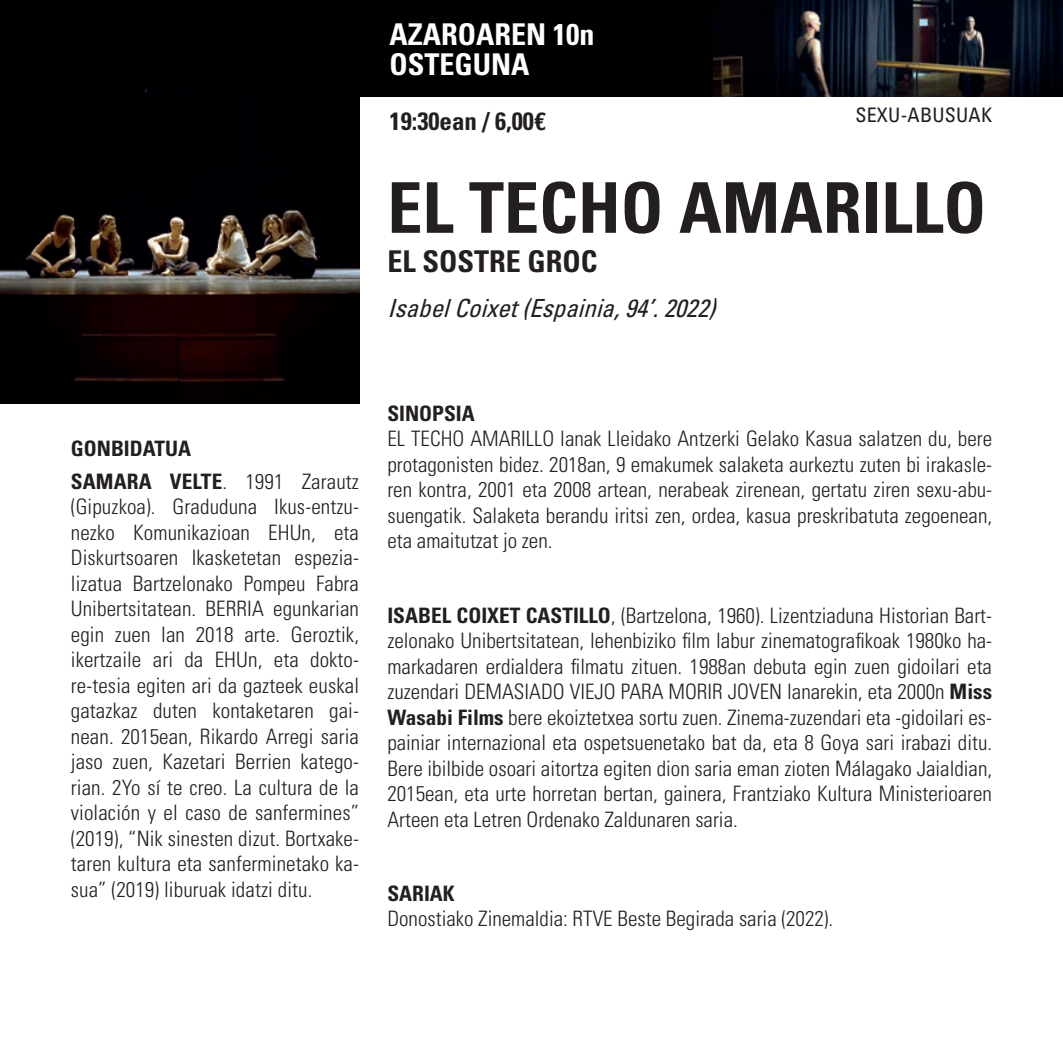
<style>
.page{position:relative;width:1063px;height:1063px;background:#fff}
.page>*{position:absolute;margin:0;border:0;box-sizing:border-box;transform-origin:0 0}
.TITULO_pelicula{font:700 condensed 70px "Univers";color:#231f20}
.Tema{font:700 condensed 30px/30px "Univers";color:#fff}
.TITULO_original{font:700 condensed 30px "Univers";color:#231f20}
.DATOS_técnicos{font:italic condensed 25px "Univers";color:#231f20}
.SESION{font:700 condensed 25px "Univers";color:#231f20}
.TEXTO{font:300 condensed 21.25px/25.5px "Univers";color:#231f20;text-align:justify}
.TEXTO-2{font:700 condensed 21.25px "Univers";color:#231f20}
.TEXTO-3{font:condensed 20px "Univers";letter-spacing:.01em;color:#231f20}
.s1{font-family:"Helvetica Neue"}
.s2{font-weight:700}
</style>
<div class="page">
<img style="left:712px;top:0;width:351px;height:96px">
<div style="left:359px;top:0;width:353px;height:96px;background:#000"></div>
<img style="left:0;top:0;width:359px;height:404px">
<p class="Tema" style="left:390px;top:19px;width:206px">AZAROAREN 10n<br>OSTEGUNA</p>
<p class="SESION" style="left:390px;top:106px;width:158px">19:30ean / 6,00<span class="s1">€</span></p>
<p class="TEXTO-3" style="left:855px;top:102px;width:138px">SEXU-ABUSUAK</p>
<p class="TITULO_pelicula" style="left:387px;top:165px;width:600px">EL TECHO AMARILLO</p>
<p class="TITULO_original" style="left:387px;top:243px;width:212px">EL SOSTRE GROC</p>
<p class="DATOS_técnicos" style="left:387px;top:292px;width:337px">IsabelCoixet(Espainia,94’.2022)</p>
<p class="TEXTO-2" style="left:71px;top:436px;width:122px">GONBIDATUA</p>
<p class="TEXTO" style="left:71px;top:469px;width:290px"><span class="s2">SAMARA VELTE</span>. 1991 Zarautz (Gipuzkoa). Graduduna Ikus-entzu&shy;nezko Komunikazioan EHUn, eta Diskurtsoaren Ikasketetan espezia&shy;lizatua Bartzelonako Pompeu Fabra Unibertsitatean. BERRIA egunkarian egin zuen lan 2018 arte. Geroztik, ikertzaile ari da EHUn, eta dokto&shy;re-tesia egiten ari da gazteek euskal gatazkaz duten kontaketaren gai&shy;nean. 2015ean, Rikardo Arregi saria jaso zuen, Kazetari Berrien katego&shy;rian. 2Yo sí te creo. La cultura de la violación y el caso de sanfermines” (2019), “Nik sinesten dizut. Bortxake&shy;taren kultura eta sanferminetako ka&shy;sua” (2019) liburuak idatzi ditu.</p>
<p class="TEXTO-2" style="left:387px;top:400px;width:89px">SINOPSIA</p>
<p class="TEXTO" style="left:387px;top:426px;width:606px">EL TECHO AMARILLO lanak Lleidako Antzerki Gelako Kasua salatzen du, bere protagonisten bidez. 2018an, 9 emakumek salaketa aurkeztu zuten bi irakasle&shy;ren kontra, 2001 eta 2008 artean, nerabeak zirenean, gertatu ziren sexu-abu&shy;suengatik. Salaketa berandu iritsi zen, ordea, kasua preskribatuta zegoenean, eta amaitutzat jo zen.</p>
<p class="TEXTO" style="left:387px;top:602px;width:606px"><span class="s2">ISABEL COIXET CASTILLO</span>, (Bartzelona, 1960). Lizentziaduna Historian Bart&shy;zelonako Unibertsitatean, lehenbiziko film labur zinematografikoak 1980ko ha&shy;markadaren erdialdera filmatu zituen. 1988an debuta egin zuen gidoilari eta zuzendari DEMASIADO VIEJO PARA MORIR JOVEN lanarekin, eta 2000n <span class="s2">Miss Wasabi Films</span> bere ekoiztetxea sortu zuen. Zinema-zuzendari eta -gidoilari es&shy;painiar internazional eta ospetsuenetako bat da, eta 8 Goya sari irabazi ditu.<br>Bere ibilbide osoari aitortza egiten dion saria eman zioten Málagako Jaialdian, 2015ean, eta urte horretan bertan, gainera, Frantziako Kultura Ministerioaren Arteen eta Letren Ordenako Zaldunaren saria.</p>
<p class="TEXTO-2" style="left:387px;top:880px;width:69px">SARIAK</p>
<p class="TEXTO" style="left:387px;top:906px;width:447px">Donostiako Zinemaldia: RTVE Beste Begirada saria (2022).</p>
</div>
